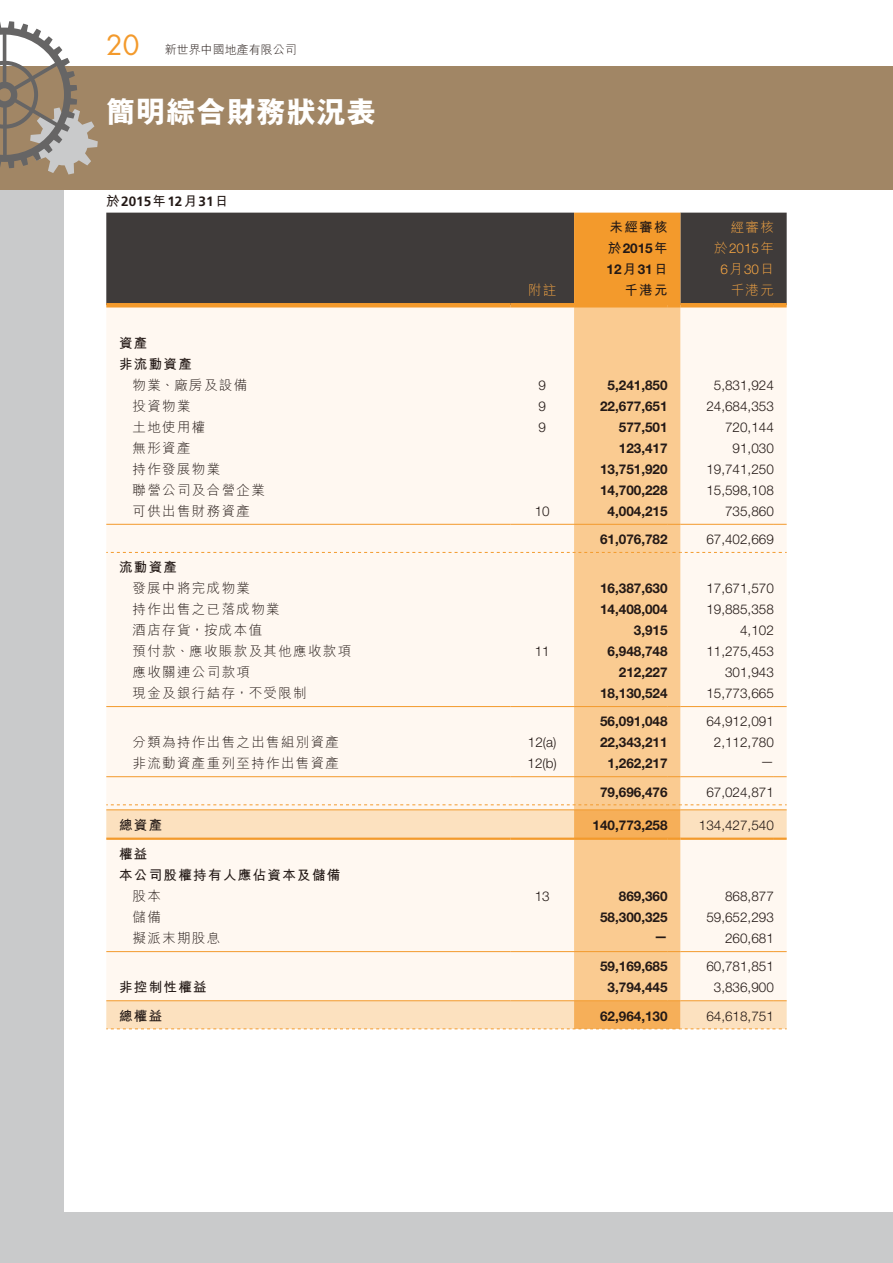
<style>
.page{position:relative;width:893px;height:1263px;background:#fff}
.page>*{position:absolute;margin:0;border:0;box-sizing:border-box;transform-origin:0 0}
.t1{font:800 30px "M Hei HK";color:#fff}
.t2{font:27px "Futura Std";color:#f39a2c}
.t3{font:300 13.5px "Helvetica Neue LT Std";color:#231916}
.t4{font:700 13.5px/21px "Helvetica Neue LT Std";color:#231916}
.t5{font:300 13.5px "M Hei HK";letter-spacing:.1em;color:#231916}
.t6{font:700 13.5px/21px "M Hei HK";letter-spacing:.1em;color:#231916}
.t7{font:700 13.5px "Frutiger LT Std";color:#231916}
.t8{font:300 13.5px/21px "Helvetica Neue LT Std";color:#f5a543;text-align:center}
.t9{font:300 13.5px "M Hei HK";letter-spacing:.1em;color:#f5a543}
.t10{font:300 12px "M Hei HK";color:#231916}
.s1{font-family:"M Hei HK"}
</style>
<div class="page">
<div style="left:0;top:148px;width:893px;height:1115px;background:#c9cacb"></div>
<div style="left:65px;top:166px;width:828px;height:1046px;background:#fff"></div>
<div style="left:0;top:66px;width:893px;height:123px;background:#a18665"></div>
<svg style="left:0;top:21px;width:98px;height:153px"></svg>
<div style="left:106px;top:213px;width:681px;height:90px;background:#3f3b3a"></div>
<div style="left:574px;top:213px;width:106px;height:90px;background:#f39a2c"></div>
<div style="left:106px;top:307px;width:681px;height:497px;background:#fff8f1"></div>
<div style="left:574px;top:307px;width:106px;height:497px;background:#facb91"></div>
<svg style="left:106px;top:840px;width:681px;height:160px;fill:#fff8f1"></svg>
<hr style="left:106px;top:303px;width:404px;height:4px;background:#f39a2c">
<hr style="left:510px;top:303px;width:64px;height:4px;background:#f39a2c">
<hr style="left:574px;top:303px;width:94px;height:4px;background:#f39a2c">
<hr style="left:668px;top:303px;width:12px;height:4px;background:#f39a2c">
<hr style="left:680px;top:303px;width:94px;height:4px;background:#f39a2c">
<hr style="left:774px;top:303px;width:13px;height:4px;background:#f39a2c">
<hr style="left:106px;top:524px;width:404px;height:1px;background:#f39a2c">
<hr style="left:510px;top:524px;width:64px;height:1px;background:#f39a2c">
<hr style="left:680px;top:524px;width:94px;height:1px;background:#f39a2c">
<svg style="left:774px;top:524px;width:13px;height:1px"></svg>
<hr style="left:106px;top:706px;width:404px;height:1px;background:#f39a2c">
<hr style="left:510px;top:706px;width:64px;height:1px;background:#f39a2c">
<hr style="left:680px;top:706px;width:94px;height:1px;background:#f39a2c">
<svg style="left:774px;top:706px;width:13px;height:1px"></svg>
<hr style="left:106px;top:776px;width:404px;height:1px;background:#f39a2c">
<hr style="left:510px;top:776px;width:64px;height:1px;background:#f39a2c">
<hr style="left:680px;top:776px;width:94px;height:1px;background:#f39a2c">
<svg style="left:774px;top:776px;width:13px;height:1px"></svg>
<hr style="left:106px;top:951px;width:404px;height:1px;background:#f39a2c">
<hr style="left:510px;top:951px;width:64px;height:1px;background:#f39a2c">
<hr style="left:680px;top:951px;width:94px;height:1px;background:#f39a2c">
<svg style="left:774px;top:951px;width:13px;height:1px"></svg>
<hr style="left:574px;top:524px;width:94px;height:1px;background:#f39a2c">
<svg style="left:668px;top:524px;width:12px;height:1px"></svg>
<hr style="left:574px;top:706px;width:94px;height:1px;background:#f39a2c">
<svg style="left:668px;top:706px;width:12px;height:1px"></svg>
<hr style="left:574px;top:776px;width:94px;height:1px;background:#f39a2c">
<svg style="left:668px;top:776px;width:12px;height:1px"></svg>
<hr style="left:574px;top:951px;width:94px;height:1px;background:#f39a2c">
<svg style="left:668px;top:951px;width:12px;height:1px"></svg>
<svg style="left:106px;top:1000px;width:681px;height:29px;background:#fad6a9"></svg>
<svg style="left:106px;top:552px;width:681px;height:1px"></svg>
<svg style="left:106px;top:804px;width:681px;height:36px;background:#fad5a7"></svg>
<h2 class="t2" style="left:106px;top:28px;width:35px">20</h2>
<p class="t10" style="left:165px;top:43px;width:133px">新世界中國地產有限公司</p>
<h1 class="t1" style="left:106px;top:96px;width:271px">簡明綜合財務狀況表</h1>
<p class="t7" style="left:106px;top:193px;width:124px"><span class="s1">於</span>2015<span class="s1">年</span>12<span class="s1">月</span>31<span class="s1">日</span></p>
<p class="t6" style="left:610px;top:215px;width:60px">未經審核</p>
<p class="t9" style="left:731px;top:220px;width:45px">經審核</p>
<p class="t4" style="left:606px;top:237px;width:63px"><span class="s1">於</span>2015<span class="s1">年<br></span>12<span class="s1">月</span>31<span class="s1">日</span></p>
<p class="t8" style="left:714px;top:237px;width:61px"><span class="s1">於</span>2015<span class="s1">年<br></span>6<span class="s1">月</span>30<span class="s1">日</span></p>
<p class="t9" style="left:528px;top:283px;width:30px">附註</p>
<p class="t6" style="left:624px;top:278px;width:45px">千港元</p>
<p class="t9" style="left:731px;top:283px;width:45px">千港元</p>
<p class="t6" style="left:119px;top:331px;width:74px">資產<br>非流動資產</p>
<p class="t5" style="left:133px;top:378px;width:116px">物業、廠房及設備</p>
<p class="t3" style="left:538px;top:377px;width:9px">9</p>
<p class="t4" style="left:608px;top:374px;width:62px">5,241,850</p>
<p class="t3" style="left:714px;top:377px;width:62px">5,831,924</p>
<p class="t5" style="left:133px;top:399px;width:60px">投資物業</p>
<p class="t3" style="left:538px;top:398px;width:9px">9</p>
<p class="t4" style="left:600px;top:395px;width:69px">22,677,651</p>
<p class="t3" style="left:706px;top:398px;width:69px">24,684,353</p>
<p class="t5" style="left:133px;top:420px;width:74px">土地使用權</p>
<p class="t3" style="left:538px;top:419px;width:9px">9</p>
<p class="t4" style="left:619px;top:416px;width:50px">577,501</p>
<p class="t3" style="left:725px;top:419px;width:50px">720,144</p>
<p class="t5" style="left:133px;top:441px;width:60px">無形資產</p>
<p class="t4" style="left:619px;top:437px;width:50px">123,417</p>
<p class="t3" style="left:733px;top:440px;width:43px">91,030</p>
<p class="t5" style="left:133px;top:462px;width:89px">持作發展物業</p>
<p class="t4" style="left:600px;top:458px;width:69px">13,751,920</p>
<p class="t3" style="left:706px;top:461px;width:69px">19,741,250</p>
<p class="t5" style="left:133px;top:483px;width:134px">聯營公司及合營企業</p>
<p class="t4" style="left:600px;top:479px;width:69px">14,700,228</p>
<p class="t3" style="left:706px;top:482px;width:69px">15,598,108</p>
<p class="t5" style="left:133px;top:504px;width:119px">可供出售財務資產</p>
<p class="t3" style="left:535px;top:503px;width:17px">10</p>
<p class="t4" style="left:608px;top:500px;width:62px">4,004,215</p>
<p class="t3" style="left:725px;top:503px;width:50px">735,860</p>
<p class="t4" style="left:600px;top:528px;width:69px">61,076,782</p>
<p class="t3" style="left:706px;top:531px;width:69px">67,402,669</p>
<p class="t6" style="left:119px;top:555px;width:60px">流動資產</p>
<p class="t5" style="left:133px;top:581px;width:119px">發展中將完成物業</p>
<p class="t4" style="left:600px;top:577px;width:69px">16,387,630</p>
<p class="t3" style="left:706px;top:580px;width:69px">17,671,570</p>
<p class="t5" style="left:133px;top:602px;width:149px">持作出售之已落成物業</p>
<p class="t4" style="left:600px;top:599px;width:69px">14,408,004</p>
<p class="t3" style="left:706px;top:601px;width:69px">19,885,358</p>
<p class="t5" style="left:133px;top:623px;width:131px">酒店存貨，按成本值</p>
<p class="t4" style="left:634px;top:620px;width:35px">3,915</p>
<p class="t3" style="left:740px;top:622px;width:35px">4,102</p>
<p class="t5" style="left:133px;top:644px;width:220px">預付款、應收賬款及其他應收款項</p>
<p class="t3" style="left:535px;top:643px;width:17px">11</p>
<p class="t4" style="left:608px;top:641px;width:62px">6,948,748</p>
<p class="t3" style="left:706px;top:643px;width:69px">11,275,453</p>
<p class="t5" style="left:133px;top:665px;width:119px">應收關連公司款項</p>
<p class="t4" style="left:619px;top:662px;width:50px">212,227</p>
<p class="t3" style="left:725px;top:664px;width:50px">301,943</p>
<p class="t5" style="left:133px;top:686px;width:176px">現金及銀行結存，不受限制</p>
<p class="t4" style="left:600px;top:683px;width:69px">18,130,524</p>
<p class="t3" style="left:706px;top:685px;width:69px">15,773,665</p>
<p class="t4" style="left:600px;top:711px;width:69px">56,091,048</p>
<p class="t3" style="left:706px;top:713px;width:69px">64,912,091</p>
<p class="t5" style="left:133px;top:735px;width:208px">分類為持作出售之出售組別資產</p>
<p class="t3" style="left:528px;top:734px;width:30px">12(a)</p>
<p class="t4" style="left:600px;top:732px;width:69px">22,343,211</p>
<p class="t3" style="left:714px;top:734px;width:62px">2,112,780</p>
<p class="t5" style="left:133px;top:756px;width:208px">非流動資產重列至持作出售資產</p>
<p class="t3" style="left:527px;top:755px;width:31px">12(b)</p>
<p class="t4" style="left:608px;top:753px;width:62px">1,262,217</p>
<p class="t3" style="left:760px;top:753px;width:15px">—</p>
<p class="t4" style="left:600px;top:781px;width:69px">79,696,476</p>
<p class="t3" style="left:706px;top:783px;width:69px">67,024,871</p>
<p class="t6" style="left:119px;top:813px;width:45px">總資產</p>
<p class="t4" style="left:592px;top:814px;width:77px">140,773,258</p>
<p class="t3" style="left:699px;top:816px;width:77px">134,427,540</p>
<p class="t6" style="left:119px;top:843px;width:223px">權益<br>本公司股權持有人應佔資本及儲備</p>
<p class="t5" style="left:133px;top:889px;width:30px">股本</p>
<p class="t3" style="left:535px;top:888px;width:17px">13</p>
<p class="t4" style="left:619px;top:886px;width:50px">869,360</p>
<p class="t3" style="left:725px;top:888px;width:50px">868,877</p>
<p class="t5" style="left:133px;top:910px;width:30px">儲備</p>
<p class="t4" style="left:600px;top:907px;width:69px">58,300,325</p>
<p class="t3" style="left:706px;top:909px;width:69px">59,652,293</p>
<p class="t5" style="left:133px;top:931px;width:89px">擬派末期股息</p>
<p class="t4" style="left:654px;top:926px;width:15px">—</p>
<p class="t3" style="left:725px;top:930px;width:50px">260,681</p>
<p class="t4" style="left:600px;top:956px;width:69px">59,169,685</p>
<p class="t3" style="left:706px;top:958px;width:69px">60,781,851</p>
<p class="t6" style="left:119px;top:976px;width:89px">非控制性權益</p>
<p class="t4" style="left:608px;top:977px;width:62px">3,794,445</p>
<p class="t3" style="left:714px;top:979px;width:62px">3,836,900</p>
<p class="t6" style="left:119px;top:1004px;width:45px">總權益</p>
<p class="t4" style="left:600px;top:1005px;width:69px">62,964,130</p>
<p class="t3" style="left:706px;top:1007px;width:69px">64,618,751</p>
</div>
